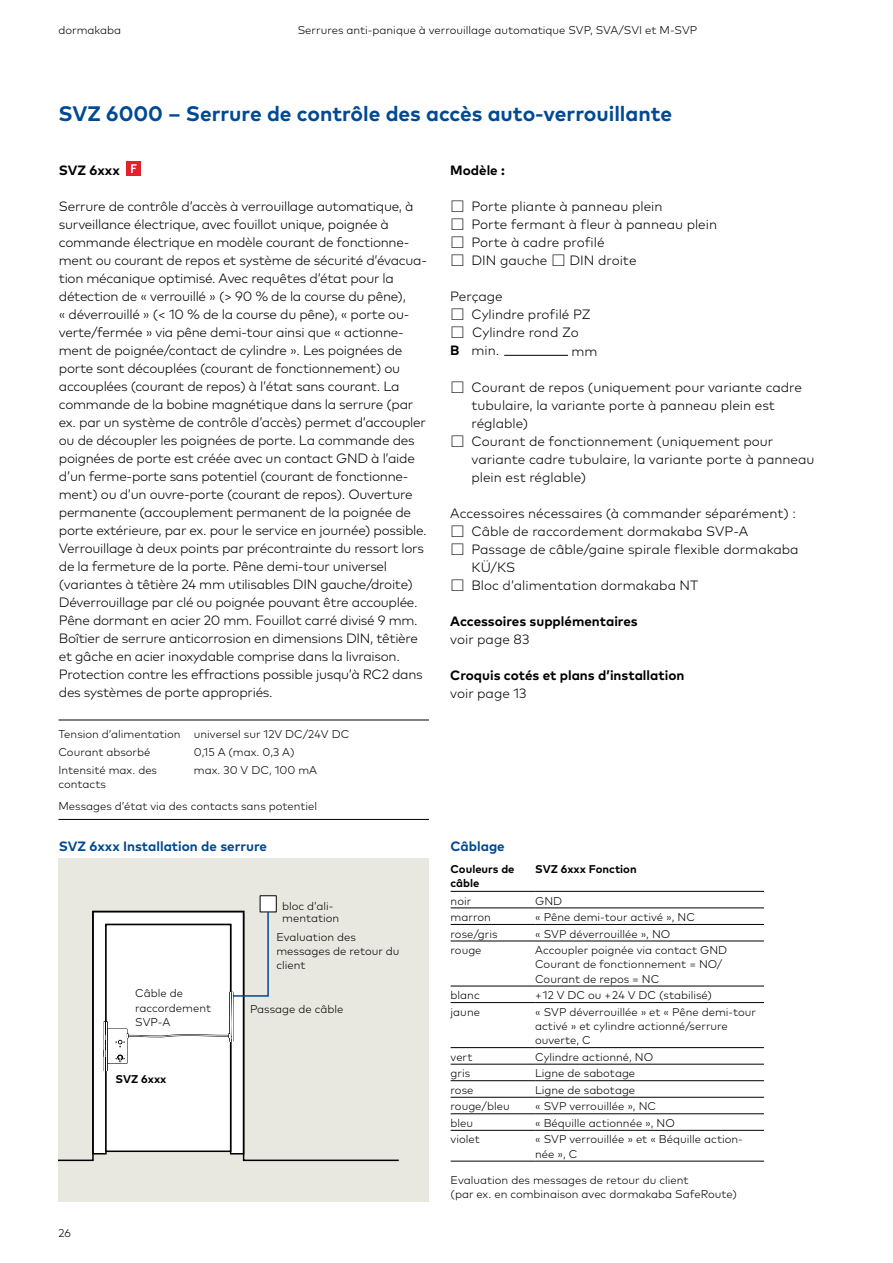
<style>
.page{position:relative;width:893px;height:1263px;background:#fff}
.page>*{position:absolute;margin:0;border:0;box-sizing:border-box;transform-origin:0 0}
.t1{font:700 21px "Mark Pro";color:#004993}
.t2{font:300 13.5px/18px "Mark Pro";letter-spacing:-.02em;color:#000}
.t3{font:300 13.5px/18px "Mark Pro";color:#000}
.t4{font:700 13.5px "Mark Pro";color:#000}
.t5{font:700 13.5px "Mark Pro";color:#004993}
.t6{font:300 11.25px/14.2px "Mark Pro";color:#000}
.t7{font:700 11.25px/14.2px "Mark Pro";color:#000}
.s1{font-weight:700}
</style>
<div class="page">
<div style="left:58px;top:858px;width:371px;height:343px;background:#e9e8e0"></div>
<div style="left:260px;top:896px;width:16px;height:16px;background:#fff"></div>
<div style="left:260px;top:895px;width:17px;height:17px;border:1px solid #000"></div>
<svg style="left:58px;top:910px;width:341px;height:252px"></svg>
<svg style="left:91px;top:910px;width:179px;height:245px"></svg>
<div style="left:127px;top:161px;width:14px;height:14px;background:#e5202e"></div>
<svg style="left:131px;top:164px;width:6px;height:9px"></svg>
<hr style="left:504px;top:355px;width:64px;height:1px;background:#000">
<hr style="left:451px;top:908px;width:84px;height:1px;background:#000">
<hr style="left:451px;top:924px;width:84px;height:1px;background:#000">
<hr style="left:451px;top:941px;width:84px;height:1px;background:#000">
<hr style="left:451px;top:986px;width:84px;height:1px;background:#000">
<hr style="left:451px;top:1002px;width:84px;height:1px;background:#000">
<hr style="left:451px;top:1047px;width:84px;height:1px;background:#000">
<hr style="left:451px;top:1064px;width:84px;height:1px;background:#000">
<hr style="left:451px;top:1080px;width:84px;height:1px;background:#000">
<hr style="left:451px;top:1097px;width:84px;height:1px;background:#000">
<hr style="left:451px;top:1113px;width:84px;height:1px;background:#000">
<hr style="left:451px;top:1130px;width:84px;height:1px;background:#000">
<hr style="left:535px;top:908px;width:229px;height:1px;background:#000">
<hr style="left:535px;top:924px;width:229px;height:1px;background:#000">
<hr style="left:535px;top:941px;width:229px;height:1px;background:#000">
<hr style="left:535px;top:986px;width:229px;height:1px;background:#000">
<hr style="left:535px;top:1080px;width:229px;height:1px;background:#000">
<hr style="left:535px;top:1097px;width:229px;height:1px;background:#000">
<hr style="left:535px;top:1113px;width:229px;height:1px;background:#000">
<hr style="left:535px;top:1130px;width:229px;height:1px;background:#000">
<hr style="left:535px;top:1002px;width:229px;height:1px;background:#000">
<hr style="left:535px;top:1047px;width:229px;height:1px;background:#000">
<hr style="left:535px;top:1064px;width:229px;height:1px;background:#000">
<hr style="left:451px;top:891px;width:84px;height:1px;background:#000">
<hr style="left:535px;top:891px;width:229px;height:1px;background:#000">
<hr style="left:451px;top:1161px;width:84px;height:1px;background:#000">
<hr style="left:535px;top:1161px;width:229px;height:1px;background:#000">
<hr style="left:58px;top:720px;width:136px;height:1px;background:#000">
<hr style="left:194px;top:720px;width:235px;height:1px;background:#000">
<hr style="left:58px;top:819px;width:136px;height:1px;background:#000">
<hr style="left:194px;top:819px;width:235px;height:1px;background:#000">
<p class="t6" style="left:58px;top:22px;width:64px">dormakaba</p>
<p class="t6" style="left:298px;top:22px;width:401px">Serrures anti-panique à verrouillage automatique SVP, SVA/SVI et M-SVP</p>
<h1 class="t1" style="left:58px;top:98px;width:615px">SVZ 6000 – Serrure de contrôle des accès auto-verrouillante</h1>
<p class="t4" style="left:59px;top:160px;width:62px">SVZ 6xxx</p>
<p class="t2" style="left:59px;top:197px;width:370px">Serrure de contrôle d’accès à verrouillage automatique, à surveillance électrique, avec fouillot unique, poignée à commande électrique en modèle courant de fonctionne&shy;ment ou courant de repos et système de sécurité d’évacua&shy;tion mécanique optimisé. Avec requêtes d’état pour la détection de « verrouillé » (&gt; 90 % de la course du pêne),<br>« déverrouillé » (&lt; 10 % de la course du pêne), « porte ou&shy;verte/fermée » via pêne demi-tour ainsi que « actionne&shy;ment de poignée/contact de cylindre ». Les poignées de porte sont découplées (courant de fonctionnement) ou accouplées (courant de repos) à l’état sans courant. La commande de la bobine magnétique dans la serrure (par ex. par un système de contrôle d’accès) permet d’accoupler ou de découpler les poignées de porte. La commande des poignées de porte est créée avec un contact GND à l’aide d’un ferme-porte sans potentiel (courant de fonctionne&shy;ment) ou d’un ouvre-porte (courant de repos). Ouverture permanente (accouplement permanent de la poignée de porte extérieure, par ex. pour le service en journée) possible.<br>Verrouillage à deux points par précontrainte du ressort lors de la fermeture de la porte. Pêne demi-tour universel (variantes à têtière 24 mm utilisables DIN gauche/droite)<br>Déverrouillage par clé ou poignée pouvant être accouplée.<br>Pêne dormant en acier 20 mm. Fouillot carré divisé 9 mm.<br>Boîtier de serrure anticorrosion en dimensions DIN, têtière et gâche en acier inoxydable comprise dans la livraison.<br>Protection contre les effractions possible jusqu’à RC2 dans des systèmes de porte appropriés.</p>
<p class="t6" style="left:58px;top:724px;width:292px;line-height:18px">Tension d’alimentation universel sur 12V DC/24V DC<br>Courant absorbé</p>
<p class="t6" style="left:194px;top:744px;width:102px">0,15 A (max. 0,3 A)</p>
<p class="t6" style="left:58px;top:762px;width:100px">Intensité max. des contacts</p>
<p class="t6" style="left:194px;top:762px;width:125px">max. 30 V DC, 100 mA</p>
<p class="t6" style="left:58px;top:798px;width:260px">Messages d’état via des contacts sans potentiel</p>
<p class="t4" style="left:450px;top:160px;width:56px">Modèle :</p>
<p class="t3" style="left:450px;top:197px;width:268px">☐ Porte pliante à panneau plein<br>☐ Porte fermant à fleur à panneau plein ☐ Porte à cadre profilé<br>☐ DIN gauche ☐ DIN droite</p>
<p class="t3" style="left:450px;top:287px;width:142px">Perçage<br>☐ Cylindre profilé PZ ☐ Cylindre rond Zo<br><span class="s1">B</span> min.</p>
<p class="t2" style="left:572px;top:341px;width:28px">mm</p>
<p class="t3" style="left:450px;top:377px;width:353px">☐ Courant de repos (uniquement pour variante cadre</p>
<p class="t3" style="left:471px;top:395px;width:305px">tubulaire, la variante porte à panneau plein est</p>
<p class="t3" style="left:471px;top:413px;width:58px">réglable)</p>
<p class="t3" style="left:450px;top:431px;width:325px">☐ Courant de fonctionnement (uniquement pour</p>
<p class="t3" style="left:471px;top:449px;width:345px">variante cadre tubulaire, la variante porte à panneau</p>
<p class="t3" style="left:471px;top:467px;width:116px">plein est réglable)</p>
<p class="t3" style="left:450px;top:503px;width:347px">Accessoires nécessaires (à commander séparément) :</p>
<p class="t3" style="left:450px;top:521px;width:299px">☐ Câble de raccordement dormakaba SVP-A</p>
<p class="t3" style="left:450px;top:539px;width:350px">☐ Passage de câble/gaine spirale flexible dormakaba</p>
<p class="t2" style="left:471px;top:557px;width:45px">KÜ/KS</p>
<p class="t3" style="left:450px;top:575px;width:250px">☐ Bloc d’alimentation dormakaba NT</p>
<p class="t4" style="left:450px;top:610px;width:189px">Accessoires supplémentaires</p>
<p class="t3" style="left:450px;top:629px;width:81px">voir page 83</p>
<p class="t4" style="left:450px;top:664px;width:236px">Croquis cotés et plans d’installation</p>
<p class="t3" style="left:450px;top:683px;width:78px">voir page 13</p>
<p class="t5" style="left:59px;top:835px;width:210px">SVZ 6xxx Installation de serrure</p>
<p class="t5" style="left:451px;top:835px;width:56px">Câblage</p>
<p class="t6" style="left:135px;top:985px;width:77px">Câble de raccordement<br>SVP-A</p>
<p class="t7" style="left:116px;top:1071px;width:52px">SVZ 6xxx</p>
<p class="t6" style="left:282px;top:899px;width:59px;line-height:12px">bloc d’ali&shy;mentation</p>
<p class="t6" style="left:276px;top:928px;width:125px">Evaluation des messages de retour du client</p>
<p class="t6" style="left:250px;top:1001px;width:95px">Passage de câble</p>
<p class="t6" style="left:58px;top:1225px;width:14px">26</p>
<p class="t7" style="left:451px;top:861px;width:65px">Couleurs de câble</p>
<p class="t7" style="left:535px;top:861px;width:103px">SVZ 6xxx Fonction</p>
<p class="t6" style="left:451px;top:892px;width:22px">noir</p>
<p class="t6" style="left:535px;top:892px;width:29px">GND</p>
<p class="t6" style="left:451px;top:909px;width:42px">marron</p>
<p class="t6" style="left:535px;top:909px;width:161px">« Pêne demi-tour activé », NC</p>
<p class="t6" style="left:451px;top:925px;width:48px">rose/gris</p>
<p class="t6" style="left:535px;top:925px;width:137px">« SVP déverrouillée », NO</p>
<p class="t6" style="left:451px;top:942px;width:32px">rouge</p>
<p class="t6" style="left:535px;top:942px;width:194px">Accoupler poignée via contact GND<br>Courant de fonctionnement = NO/<br>Courant de repos = NC</p>
<p class="t6" style="left:451px;top:987px;width:31px">blanc</p>
<p class="t6" style="left:535px;top:987px;width:178px">+ 12 V DC ou + 24 V DC (stabilisé)</p>
<p class="t6" style="left:451px;top:1004px;width:31px">jaune</p>
<p class="t6" style="left:535px;top:1004px;width:223px">« SVP déverrouillée » et « Pêne demi-tour activé » et cylindre actionné/serrure ouverte, C</p>
<p class="t6" style="left:451px;top:1049px;width:23px">vert</p>
<p class="t6" style="left:535px;top:1049px;width:120px">Cylindre actionné, NO</p>
<p class="t6" style="left:451px;top:1065px;width:21px">gris</p>
<p class="t6" style="left:535px;top:1065px;width:102px">Ligne de sabotage</p>
<p class="t6" style="left:451px;top:1082px;width:24px">rose</p>
<p class="t6" style="left:535px;top:1082px;width:102px">Ligne de sabotage</p>
<p class="t6" style="left:451px;top:1098px;width:61px">rouge/bleu</p>
<p class="t6" style="left:535px;top:1098px;width:122px">« SVP verrouillée », NC</p>
<p class="t6" style="left:451px;top:1115px;width:24px">bleu</p>
<p class="t6" style="left:535px;top:1115px;width:141px">« Béquille actionnée », NO</p>
<p class="t6" style="left:451px;top:1131px;width:31px">violet</p>
<p class="t6" style="left:535px;top:1131px;width:209px">« SVP verrouillée » et « Béquille action&shy;née », C</p>
<p class="t6" style="left:451px;top:1171px;width:288px">Evaluation des messages de retour du client<br>(par ex. en combinaison avec dormakaba SafeRoute)</p>
</div>
